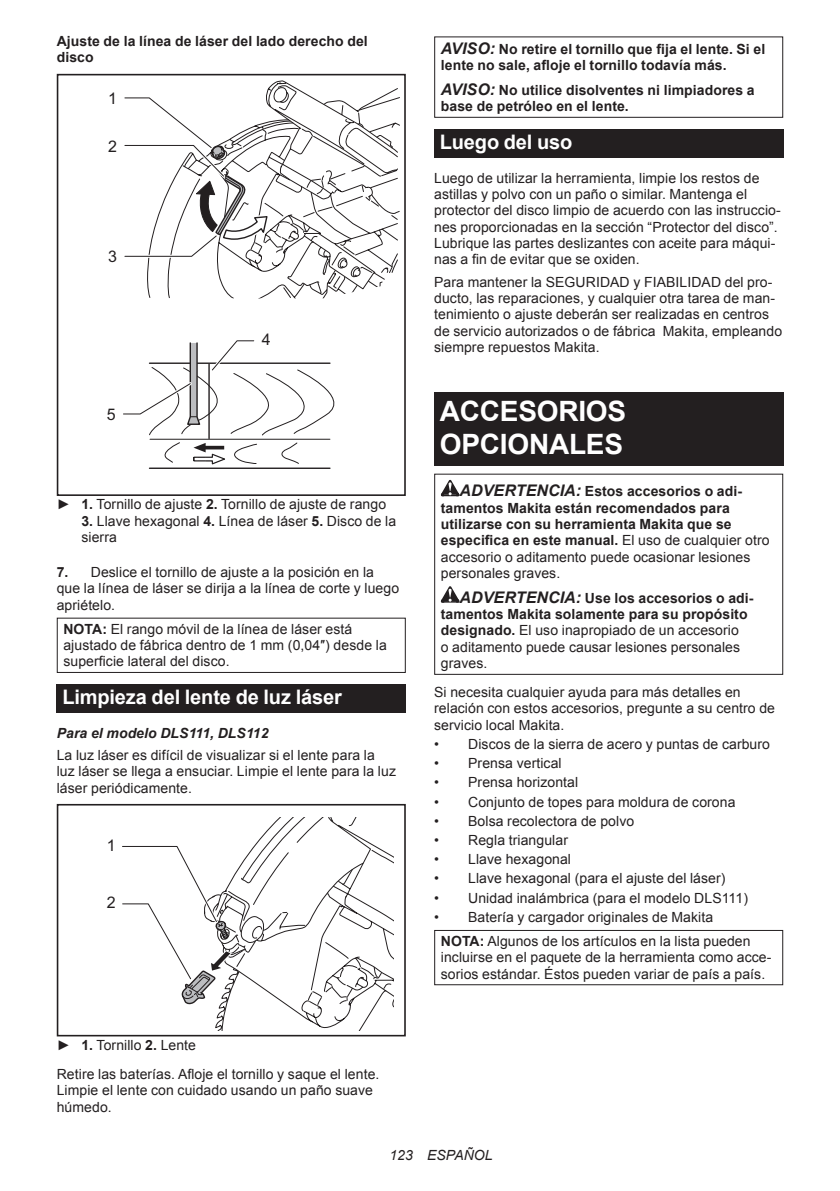
<style>
.page{position:relative;width:840px;height:1191px;background:#fff}
.page>*{position:absolute;margin:0;border:0;box-sizing:border-box;transform-origin:0 0}
.t1{font:700 28px/32.8px "Arial";letter-spacing:-.01em;color:#fff}
.t2{font:700 20px "Arial";letter-spacing:-.01em;color:#fff}
.t3{font:16px "Arial";color:#231f20}
.t4{font:14px/16.4px "Arial";letter-spacing:.005em;color:#231f20}
.t5{font:700 14px/16.4px "Arial";letter-spacing:.005em;color:#231f20}
.t6{font:italic 700 14px "Arial";letter-spacing:.005em;color:#231f20}
.t7{font:italic 14px "Arial";letter-spacing:.005em;color:#231f20}
.s1{font-weight:700}
.s2{font-style:italic;font-size:16px}
.s3{font-weight:400}
.s4{font-weight:700;font-style:italic;font-size:16px}
</style>
<div class="page">
<div style="left:57px;top:74px;width:348px;height:422px;border:2px solid #231f20"></div>
<svg style="left:123px;top:340px;width:212px;height:129px"></svg>
<svg style="left:124px;top:81px;width:275px;height:217px"></svg>
<div style="left:57px;top:617px;width:348px;height:56px;border:1px solid #231f20"></div>
<div style="left:57px;top:684px;width:348px;height:29px;background:#231f20"></div>
<div style="left:57px;top:804px;width:348px;height:232px;border:2px solid #231f20"></div>
<svg style="left:122px;top:817px;width:271px;height:213px"></svg>
<div style="left:434px;top:36px;width:348px;height:82px;border:1px solid #231f20"></div>
<div style="left:434px;top:129px;width:348px;height:29px;background:#231f20"></div>
<div style="left:434px;top:392px;width:348px;height:73px;background:#231f20"></div>
<svg style="left:440px;top:480px;width:19px;height:16px"></svg>
<svg style="left:440px;top:586px;width:19px;height:16px"></svg>
<div style="left:434px;top:473px;width:348px;height:202px;border:1px solid #231f20"></div>
<div style="left:434px;top:930px;width:348px;height:55px;border:1px solid #231f20"></div>
<p class="t5" style="left:57px;top:33px;width:312px">Ajuste de la línea de láser del lado derecho del disco</p>
<p class="t3" style="left:108px;top:88px;width:10px">1</p>
<p class="t3" style="left:108px;top:136px;width:10px">2</p>
<p class="t3" style="left:108px;top:245px;width:10px">3</p>
<p class="t3" style="left:107px;top:403px;width:10px">5</p>
<p class="t3" style="left:262px;top:329px;width:10px">4</p>
<p class="t4" style="left:57px;top:496px;width:331px">► <span class="s1">1.</span> Tornillo de ajuste <span class="s1">2.</span> Tornillo de ajuste de rango</p>
<p class="t4" style="left:81px;top:513px;width:316px"><span class="s1">3.</span> Llave hexagonal <span class="s1">4.</span> Línea de láser <span class="s1">5.</span> Disco de la sierra</p>
<p class="t4" style="left:57px;top:564px;width:344px"><span class="s1">7.</span> Deslice el tornillo de ajuste a la posición en la que la línea de láser se dirija a la línea de corte y luego apriételo.</p>
<p class="t4" style="left:63px;top:620px;width:325px"><span class="s1">NOTA:</span> El rango móvil de la línea de láser está ajustado de fábrica dentro de 1 mm (0,04″) desde la superficie lateral del disco.</p>
<h2 class="t2" style="left:62px;top:684px;width:281px">Limpieza del lente de luz láser</h2>
<p class="t6" style="left:57px;top:723px;width:213px">Para el modelo DLS111, DLS112</p>
<p class="t4" style="left:57px;top:747px;width:340px">La luz láser es difícil de visualizar si el lente para la luz láser se llega a ensuciar. Limpie el lente para la luz láser periódicamente.</p>
<p class="t3" style="left:107px;top:834px;width:10px">1</p>
<p class="t3" style="left:107px;top:892px;width:10px">2</p>
<p class="t4" style="left:57px;top:1030px;width:324px;line-height:28.8px">► <span class="s1">1.</span> Tornillo <span class="s1">2.</span> Lente<br>Retire las baterías. Afloje el tornillo y saque el lente.</p>
<p class="t4" style="left:57px;top:1082px;width:317px">Limpie el lente con cuidado usando un paño suave húmedo.</p>
<p class="t5" style="left:440px;top:41px;width:326px"><span class="s2">AVISO:</span> No retire el tornillo que fija el lente. Si el lente no sale, afloje el tornillo todavía más.</p>
<p class="t5" style="left:440px;top:82px;width:315px"><span class="s2">AVISO:</span> No utilice disolventes ni limpiadores a base de petróleo en el lente.</p>
<h2 class="t2" style="left:439px;top:129px;width:134px">Luego del uso</h2>
<p class="t4" style="left:434px;top:170px;width:348px">Luego de utilizar la herramienta, limpie los restos de astillas y polvo con un paño o similar. Mantenga el protector del disco limpio de acuerdo con las instruccio&shy;nes proporcionadas en la sección “Protector del disco”.<br>Lubrique las partes deslizantes con aceite para máqui&shy;nas a fin de evitar que se oxiden.</p>
<p class="t4" style="left:434px;top:273px;width:349px">Para mantener la SEGURIDAD y FIABILIDAD del pro&shy;ducto, las reparaciones, y cualquier otra tarea de man&shy;tenimiento o ajuste deberán ser realizadas en centros de servicio autorizados o de fábrica Makita, empleando siempre repuestos Makita.</p>
<h1 class="t1" style="left:439px;top:396px;width:188px">ACCESORIOS<br>OPCIONALES</h1>
<p class="t5" style="left:440px;top:483px;width:330px;text-indent:19px"><span class="s2">ADVERTENCIA:</span> Estos accesorios o adi&shy;tamentos Makita están recomendados para utilizarse con su herramienta Makita que se especifica en este manual. <span class="s3">El uso de cualquier otro accesorio o aditamento puede ocasionar lesiones personales graves.</span></p>
<p class="t4" style="left:440px;top:589px;width:314px;text-indent:19px"><span class="s4">ADVERTENCIA:</span> <span class="s1">Use los accesorios o adi&shy;tamentos Makita solamente para su propósito designado.</span> El uso inapropiado de un accesorio<br>o aditamento puede causar lesiones personales graves.</p>
<p class="t4" style="left:434px;top:684px;width:342px">Si necesita cualquier ayuda para más detalles en relación con estos accesorios, pregunte a su centro de servicio local Makita.</p>
<p class="t4" style="left:434px;top:736px;width:337px">• Discos de la sierra de acero y puntas de carburo</p>
<p class="t4" style="left:434px;top:755px;width:129px">• Prensa vertical</p>
<p class="t4" style="left:434px;top:774px;width:145px">• Prensa horizontal</p>
<p class="t4" style="left:434px;top:793px;width:303px">• Conjunto de topes para moldura de corona</p>
<p class="t4" style="left:434px;top:812px;width:201px">• Bolsa recolectora de polvo</p>
<p class="t4" style="left:434px;top:832px;width:135px">• Regla triangular</p>
<p class="t4" style="left:434px;top:851px;width:138px">• Llave hexagonal</p>
<p class="t4" style="left:434px;top:870px;width:293px">• Llave hexagonal (para el ajuste del láser)</p>
<p class="t4" style="left:434px;top:889px;width:315px">• Unidad inalámbrica (para el modelo DLS111)</p>
<p class="t4" style="left:440px;top:905px;width:311px;line-height:23.8px;text-indent:-7px">• Batería y cargador originales de Makita<br><span class="s1">NOTA:</span> Algunos de los artículos en la lista pueden</p>
<p class="t4" style="left:440px;top:949px;width:332px">incluirse en el paquete de la herramienta como acce&shy;sorios estándar. Éstos pueden variar de país a país.</p>
<p class="t7" style="left:389px;top:1146px;width:105px">123 ESPAÑOL</p>
</div>
